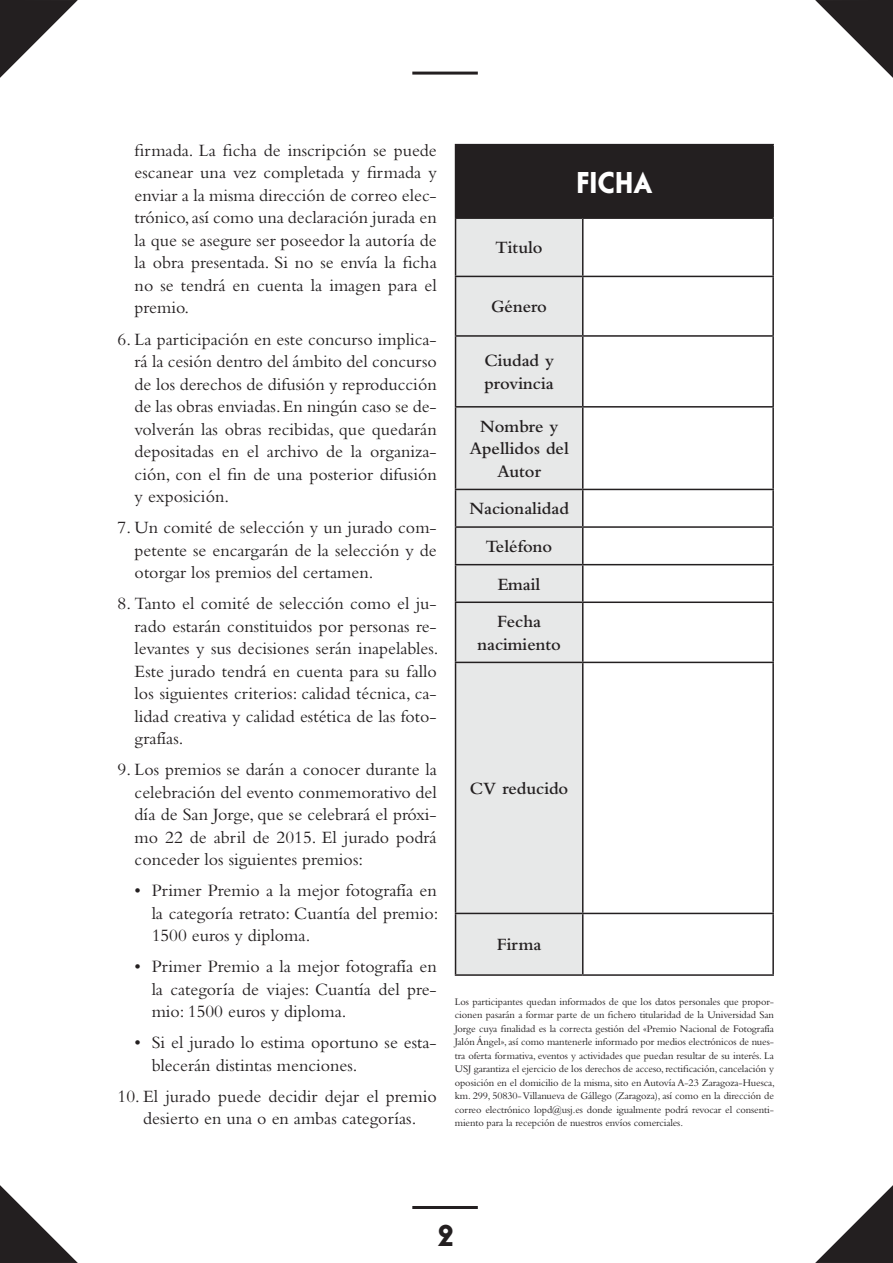
<style>
.page{position:relative;width:893px;height:1263px;background:#fff}
.page>*{position:absolute;margin:0;border:0;box-sizing:border-box;transform-origin:0 0}
.t1{font:700 30px "Cassannet";color:#fff}
.t2{font:700 30px "Cassannet";color:#231f20}
.t3{font:18px/22.5px "Bembo Std";color:#231f20;text-align:justify}
.t4{font:600 18px/22.5px "Bembo Std";color:#231f20;text-align:center}
.t5{font:10.5px/13.5px "Bembo Std";letter-spacing:-.01em;color:#231f20;text-align:justify}
</style>
<div class="page">
<div style="left:455px;top:145px;width:318px;height:73px;background:#231f20"></div>
<div style="left:456px;top:219px;width:126px;height:755px;background:#e7e8e8"></div>
<hr style="left:455px;top:144px;width:128px;height:1px;background:#231f20">
<hr style="left:583px;top:144px;width:191px;height:1px;background:#231f20">
<hr style="left:772px;top:145px;width:2px;height:72px;background:#231f20">
<hr style="left:455px;top:217px;width:128px;height:2px;background:#231f20">
<hr style="left:455px;top:219px;width:1px;height:57px;background:#231f20">
<hr style="left:583px;top:217px;width:191px;height:2px;background:#231f20">
<hr style="left:582px;top:219px;width:1px;height:57px;background:#231f20">
<hr style="left:772px;top:219px;width:2px;height:57px;background:#231f20">
<hr style="left:455px;top:276px;width:128px;height:1px;background:#231f20">
<hr style="left:455px;top:277px;width:1px;height:58px;background:#231f20">
<hr style="left:583px;top:276px;width:191px;height:1px;background:#231f20">
<hr style="left:582px;top:277px;width:1px;height:58px;background:#231f20">
<hr style="left:772px;top:277px;width:2px;height:58px;background:#231f20">
<hr style="left:455px;top:335px;width:128px;height:2px;background:#231f20">
<hr style="left:455px;top:337px;width:1px;height:69px;background:#231f20">
<hr style="left:583px;top:335px;width:191px;height:2px;background:#231f20">
<hr style="left:582px;top:337px;width:1px;height:69px;background:#231f20">
<hr style="left:772px;top:337px;width:2px;height:69px;background:#231f20">
<hr style="left:455px;top:406px;width:128px;height:2px;background:#231f20">
<hr style="left:455px;top:408px;width:1px;height:81px;background:#231f20">
<hr style="left:583px;top:406px;width:191px;height:2px;background:#231f20">
<hr style="left:582px;top:408px;width:1px;height:81px;background:#231f20">
<hr style="left:772px;top:408px;width:2px;height:81px;background:#231f20">
<hr style="left:455px;top:489px;width:128px;height:1px;background:#231f20">
<hr style="left:455px;top:490px;width:1px;height:36px;background:#231f20">
<hr style="left:583px;top:489px;width:191px;height:1px;background:#231f20">
<hr style="left:582px;top:490px;width:1px;height:36px;background:#231f20">
<hr style="left:772px;top:490px;width:2px;height:36px;background:#231f20">
<hr style="left:455px;top:526px;width:128px;height:2px;background:#231f20">
<hr style="left:455px;top:528px;width:1px;height:36px;background:#231f20">
<hr style="left:583px;top:526px;width:191px;height:2px;background:#231f20">
<hr style="left:582px;top:528px;width:1px;height:36px;background:#231f20">
<hr style="left:772px;top:528px;width:2px;height:36px;background:#231f20">
<hr style="left:455px;top:564px;width:128px;height:1px;background:#231f20">
<hr style="left:455px;top:565px;width:1px;height:36px;background:#231f20">
<hr style="left:583px;top:564px;width:191px;height:1px;background:#231f20">
<hr style="left:582px;top:565px;width:1px;height:36px;background:#231f20">
<hr style="left:772px;top:565px;width:2px;height:36px;background:#231f20">
<hr style="left:455px;top:601px;width:128px;height:2px;background:#231f20">
<hr style="left:455px;top:603px;width:1px;height:59px;background:#231f20">
<hr style="left:583px;top:601px;width:191px;height:2px;background:#231f20">
<hr style="left:582px;top:603px;width:1px;height:59px;background:#231f20">
<hr style="left:772px;top:603px;width:2px;height:59px;background:#231f20">
<hr style="left:455px;top:662px;width:128px;height:1px;background:#231f20">
<hr style="left:455px;top:663px;width:1px;height:250px;background:#231f20">
<hr style="left:583px;top:662px;width:191px;height:1px;background:#231f20">
<hr style="left:582px;top:663px;width:1px;height:250px;background:#231f20">
<hr style="left:772px;top:663px;width:2px;height:250px;background:#231f20">
<hr style="left:455px;top:913px;width:128px;height:1px;background:#231f20">
<hr style="left:455px;top:914px;width:1px;height:60px;background:#231f20">
<hr style="left:583px;top:913px;width:191px;height:1px;background:#231f20">
<hr style="left:582px;top:914px;width:1px;height:60px;background:#231f20">
<hr style="left:772px;top:914px;width:2px;height:60px;background:#231f20">
<hr style="left:455px;top:974px;width:128px;height:2px;background:#231f20">
<hr style="left:583px;top:974px;width:191px;height:2px;background:#231f20">
<hr style="left:412px;top:1206px;width:66px;height:3px;background:#231f20">
<hr style="left:412px;top:72px;width:66px;height:3px;background:#231f20">
<svg style="left:815px;top:1185px;width:78px;height:78px"></svg>
<svg style="left:815px;top:0;width:78px;height:78px"></svg>
<svg style="left:0;top:1185px;width:78px;height:78px"></svg>
<svg style="left:0;top:0;width:78px;height:78px"></svg>
<p class="t3" style="left:135px;top:139px;width:304px">firmada. La ficha de inscripción se puede escanear una vez completada y firmada y enviar a la misma dirección de correo elec&shy;trónico, así como una declaración jurada en la que se asegure ser poseedor la autoría de la obra presentada. Si no se envía la ficha no se tendrá en cuenta la imagen para el premio.</p>
<p class="t3" style="left:135px;top:327px;width:304px;text-indent:-17px">6. La participación en este concurso implica&shy;rá la cesión dentro del ámbito del concurso de los derechos de difusión y reproducción de las obras enviadas. En ningún caso se de&shy;volverán las obras recibidas, que quedarán depositadas en el archivo de la organiza&shy;ción, con el fin de una posterior difusión y exposición.</p>
<p class="t3" style="left:135px;top:516px;width:304px;text-indent:-17px">7. Un comité de selección y un jurado com&shy;petente se encargarán de la selección y de otorgar los premios del certamen.</p>
<p class="t3" style="left:135px;top:592px;width:305px;text-indent:-17px">8. Tanto el comité de selección como el ju&shy;rado estarán constituidos por personas re&shy;levantes y sus decisiones serán inapelables.<br>Este jurado tendrá en cuenta para su fallo los siguientes criterios: calidad técnica, ca&shy;lidad creativa y calidad estética de las foto&shy;grafías.</p>
<p class="t3" style="left:135px;top:758px;width:304px;text-indent:-17px">9. Los premios se darán a conocer durante la celebración del evento conmemorativo del día de San Jorge, que se celebrará el próxi&shy;mo 22 de abril de 2015. El jurado podrá conceder los siguientes premios:</p>
<p class="t3" style="left:152px;top:879px;width:288px;text-indent:-17px">• Primer Premio a la mejor fotografía en la categoría retrato: Cuantía del premio:<br>1500 euros y diploma.</p>
<p class="t3" style="left:152px;top:955px;width:287px;text-indent:-17px">• Primer Premio a la mejor fotografía en la categoría de viajes: Cuantía del pre&shy;mio: 1500 euros y diploma.</p>
<p class="t3" style="left:152px;top:1031px;width:287px;text-indent:-17px">• Si el jurado lo estima oportuno se esta&shy;blecerán distintas menciones.</p>
<p class="t3" style="left:118px;top:1084px;width:321px;text-align:center">10. El jurado puede decidir dejar el premio desierto en una o en ambas categorías.</p>
<p class="t1" style="left:576px;top:164px;width:78px">FICHA</p>
<p class="t4" style="left:496px;top:236px;width:49px">Titulo</p>
<p class="t4" style="left:491px;top:295px;width:57px">Género</p>
<p class="t4" style="left:484px;top:349px;width:71px;text-align:left">Ciudad y provincia</p>
<p class="t4" style="left:469px;top:415px;width:101px">Nombre y<br>Apellidos del<br>Autor</p>
<p class="t4" style="left:469px;top:497px;width:101px">Nacionalidad</p>
<p class="t4" style="left:486px;top:535px;width:68px">Teléfono</p>
<p class="t4" style="left:498px;top:573px;width:44px">Email</p>
<p class="t4" style="left:477px;top:610px;width:85px">Fecha nacimiento</p>
<p class="t4" style="left:470px;top:777px;width:100px">CV reducido</p>
<p class="t4" style="left:497px;top:933px;width:46px">Firma</p>
<p class="t5" style="left:455px;top:994px;width:322px">Los participantes quedan informados de que los datos personales que propor&shy;cionen pasarán a formar parte de un fichero titularidad de la Universidad San Jorge cuya finalidad es la correcta gestión del «Premio Nacional de Fotografía Jalón Ángel», así como mantenerle informado por medios electrónicos de nues&shy;tra oferta formativa, eventos y actividades que puedan resultar de su interés. La USJ garantiza el ejercicio de los derechos de acceso, rectificación, cancelación y oposición en el domicilio de la misma, sito en Autovía A-23 Zaragoza-Huesca, km. 299, 50830- Villanueva de Gállego (Zaragoza), así como en la dirección de correo electrónico lopd@usj.es donde igualmente podrá revocar el consenti&shy;miento para la recepción de nuestros envíos comerciales.</p>
<p class="t2" style="left:437px;top:1218px;width:18px">2</p>
</div>
